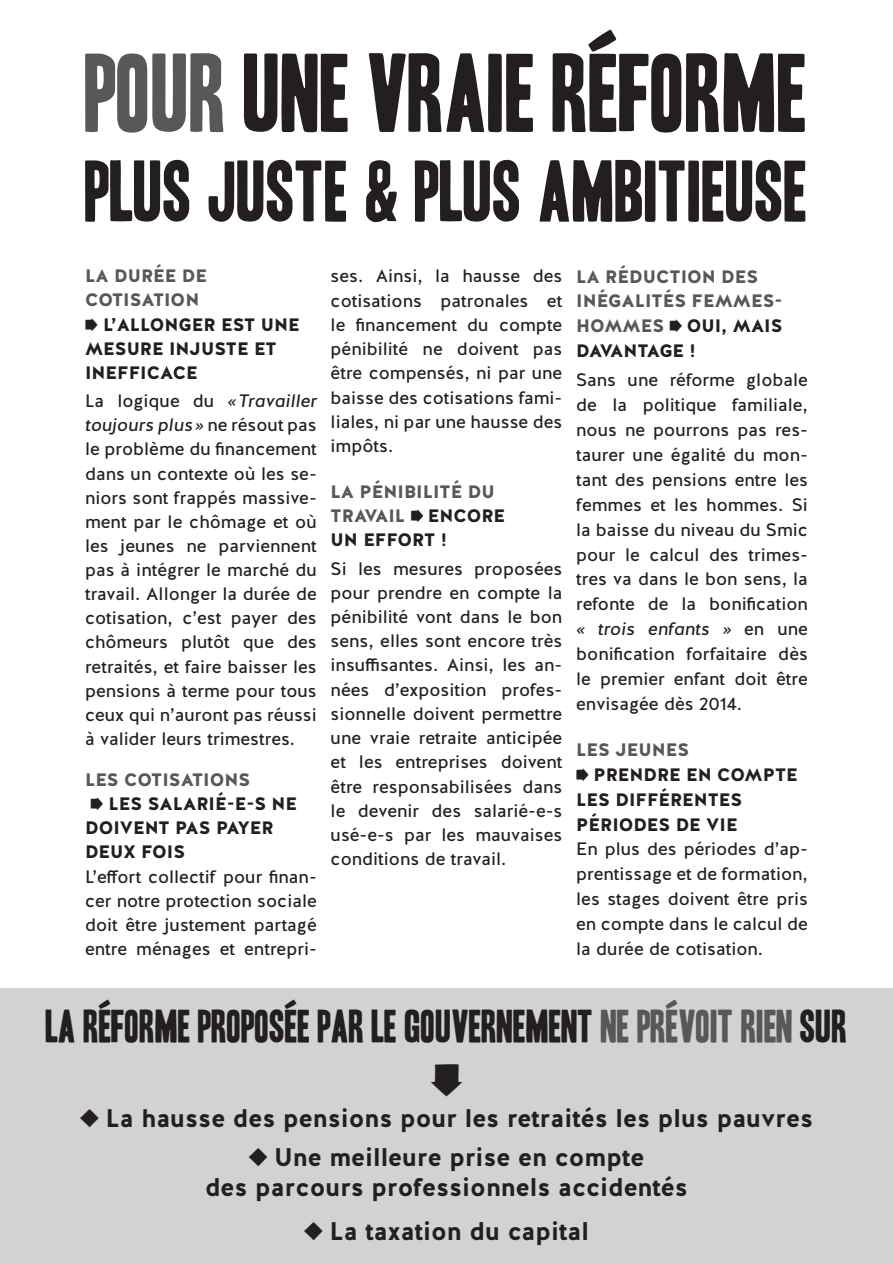
<style>
.page{position:relative;width:893px;height:1263px;background:#fff}
.page>*{position:absolute;margin:0;border:0;box-sizing:border-box;transform-origin:0 0}
.t1{font:96px "Toronto Gothic";color:#231f20}
.t2{font:75px "Toronto Gothic";color:#231f20}
.t3{font:45px "Cooter Deuce";color:#231f20}
.t4{font:40.2px "Toronto Gothic";color:#231f20}
.t5{font:700 25.5px/39.2px "Halis GR";color:#231f20;text-align:center}
.t6{font:18px/24.3px "Halis GR";color:#231f20;text-align:justify}
.t7{font:900 18px/24.9px "Halis GR";color:#57585a}
.t8{font:900 18px/24.2px "Halis GR";color:#231f20}
.s1{color:#57585a}
.s2{font-family:"Cooter Deuce Plugged";font-weight:400}
.s3{font-style:italic}
.s4{font-family:"Cooter Deuce Plugged";font-weight:400;color:#231f20}
.s5{color:#231f20}
.s6{font-family:"Cooter Deuce";font-weight:400;font-size:25.35px}
</style>
<div class="page">
<div style="left:0;top:988px;width:893px;height:275px;background:#d1d2d4"></div>
<h1 class="t1" style="left:85px;top:30px;width:724px"><span class="s1">POUR</span> UNE VRAIE RÉFORME</h1>
<h2 class="t2" style="left:85px;top:142px;width:724px">PLUS JUSTE &amp; PLUS AMBITIEUSE</h2>
<p class="t7" style="left:85px;top:264px;width:123px;line-height:24.2px">LA DURÉE DE<br>COTISATION</p>
<p class="t8" style="left:85px;top:313px;width:216px"><span class="s2">→</span> L’ALLONGER EST UNE<br>MESURE INJUSTE ET<br>INEFFICACE</p>
<p class="t6" style="left:85px;top:389px;width:233px">La logique du <span class="s3">«Travailler toujours plus »</span> ne résout pas le problème du financement dans un contexte où les se&shy;niors sont frappés massive&shy;ment par le chômage et où les jeunes ne parviennent pas à intégrer le marché du travail. Allonger la durée de cotisation, c’est payer des chômeurs plutôt que des retraités, et faire baisser les pensions à terme pour tous ceux qui n’auront pas réussi à valider leurs trimestres.</p>
<p class="t7" style="left:85px;top:768px;width:167px">LES COTISATIONS</p>
<p class="t8" style="left:85px;top:792px;width:214px"><span class="s2">→</span> LES SALARIÉ-E-S NE<br>DOIVENT PAS PAYER<br>DEUX FOIS</p>
<p class="t6" style="left:85px;top:864px;width:233px">L’effort collectif pour finan&shy;cer notre protection sociale doit être justement partagé entre ménages et entrepri-</p>
<p class="t6" style="left:331px;top:264px;width:233px">ses. Ainsi, la hausse des cotisations patronales et le financement du compte pénibilité ne doivent pas être compensés, ni par une baisse des cotisations fami&shy;liales, ni par une hausse des impôts.</p>
<p class="t7" style="left:331px;top:480px;width:176px;line-height:24.3px">LA PÉNIBILITÉ DU<br>TRAVAIL <span class="s4">→</span> <span class="s5">ENCORE<br>UN EFFORT !</span></p>
<p class="t6" style="left:331px;top:556px;width:233px">Si les mesures proposées pour prendre en compte la pénibilité vont dans le bon sens, elles sont encore très insuffisantes. Ainsi, les an&shy;nées d’exposition profes&shy;sionnelle doivent permettre une vraie retraite anticipée et les entreprises doivent être responsabilisées dans le devenir des salarié-e-s usé-e-s par les mauvaises conditions de travail.</p>
<p class="t7" style="left:576px;top:264px;width:208px">LA RÉDUCTION DES<br>INÉGAL ITÉS FEMMES-<br>HOMMES <span class="s4">→</span> <span class="s5">OUI, MAIS<br>DAVANTAGE !</span></p>
<p class="t6" style="left:576px;top:368px;width:233px;line-height:24.9px">Sans une réforme globale de la politique familiale, nous ne pourrons pas res&shy;taurer une égalité du mon&shy;tant des pensions entre les femmes et les hommes. Si la baisse du niveau du Smic pour le calcul des trimes&shy;tres va dans le bon sens, la refonte de la bonification <span class="s3">« trois enfants »</span> en une bonification forfaitaire dès le premier enfant doit être envisagée dès 2014.</p>
<p class="t7" style="left:576px;top:738px;width:115px">LES JEUNES</p>
<p class="t8" style="left:576px;top:762px;width:223px;line-height:24.9px"><span class="s2">→</span> PRENDRE EN COMPTE<br>LES DIFFÉRENTES<br>PÉRIODES DE VIE</p>
<p class="t6" style="left:576px;top:837px;width:233px;line-height:24.9px">En plus des périodes d’ap&shy;prentissage et de formation, les stages doivent être pris en compte dans le calcul de la durée de cotisation.</p>
<h3 class="t4" style="left:46px;top:1000px;width:803px">LA RÉFORME PROPOSÉE PAR LE GOUVERNEMENT <span class="s1">NE PRÉVOIT RIEN</span> SUR</h3>
<h3 class="t3" style="left:430px;top:1054px;width:34px">↓</h3>
<h3 class="t5" style="left:80px;top:1098px;width:735px"><span class="s6">♦</span> La hausse des pensions pour les retraités les plus pauvres <span class="s6">♦</span> Une meilleure prise en compte</h3>
<h3 class="t5" style="left:205px;top:1166px;width:484px;line-height:43.3px">des parcours professionnels accidentés <span class="s6">♦</span> La taxation du capital</h3>
</div>
